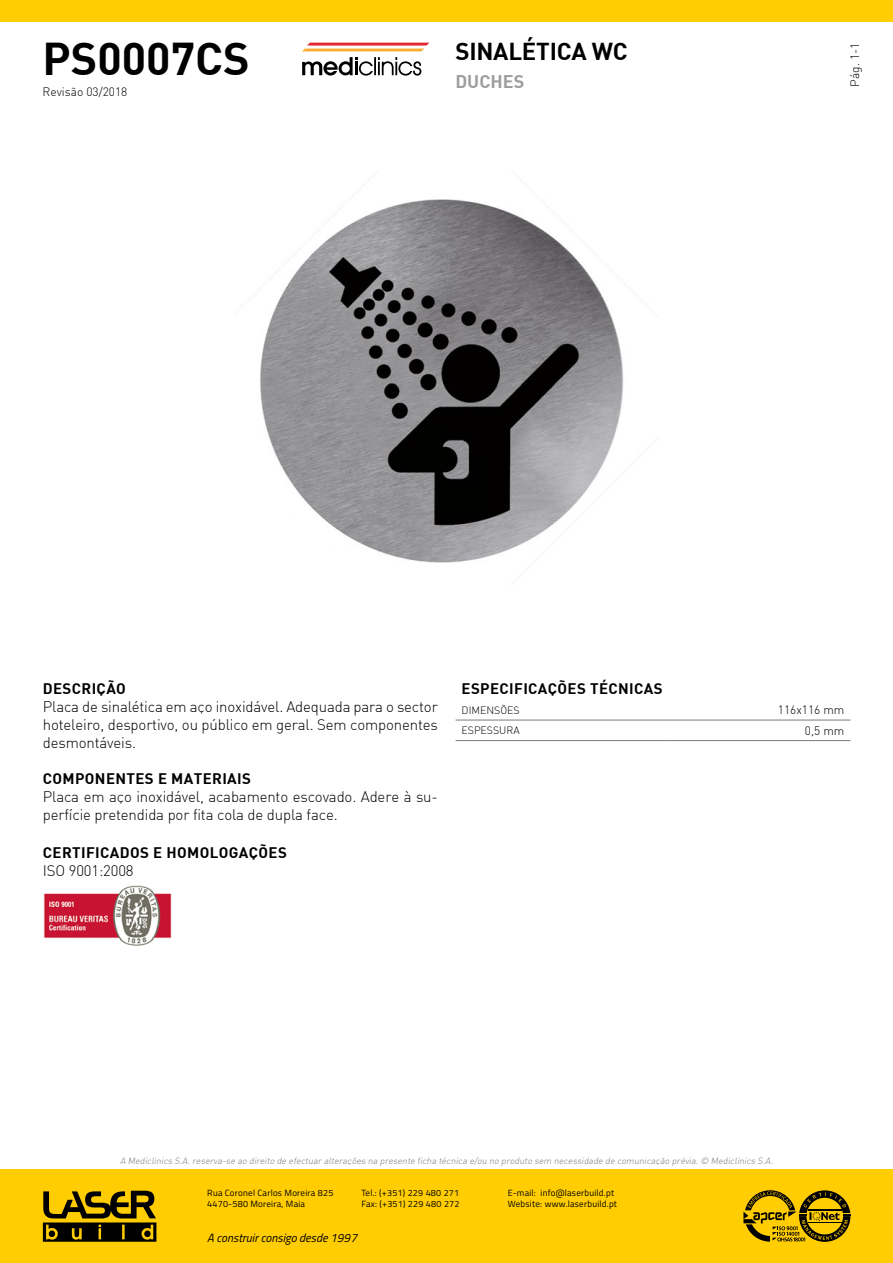
<style>
.page{position:relative;width:893px;height:1263px;background:#fff}
.page>*{position:absolute;margin:0;border:0;box-sizing:border-box;transform-origin:0 0}
.t1{font:700 45px "DI Nbek";color:#000}
.t2{font:700 24px "DI Nbek";letter-spacing:-.01em;color:#000}
.t3{font:700 18px "DI Nbek";color:#9d9d9c}
.t4{font:300 15px/18px "DI Nbek";letter-spacing:-.01em;color:#000;text-align:justify}
.t5{font:700 15px "DI Nbek";letter-spacing:.025em;color:#000}
.t6{font:300 12px "DI Nbek";color:#000}
.t7{font:italic 12px "Titillium";color:#000}
.t8{font:300 10.5px "DI Nbek";color:#000}
.t9{font:italic 300 9px "DI Nbek";color:#7c7b7b}
.t10{font:9px/10.8px "Titillium";letter-spacing:.025em;color:#000}
</style>
<div class="page">
<div style="left:0;top:0;width:893px;height:21px;background:#ffcd02"></div>
<div style="left:1px;top:1169px;width:892px;height:94px;background:#ffcd02"></div>
<svg style="left:43px;top:1191px;width:113px;height:51px"></svg>
<svg style="left:743px;top:1190px;width:107px;height:52px"></svg>
<svg style="left:302px;top:43px;width:127px;height:8px"></svg>
<svg style="left:302px;top:57px;width:119px;height:19px"></svg>
<img style="left:44px;top:885px;width:128px;height:61px">
<hr style="left:456px;top:720px;width:216px;height:1px;background:#7c7b7b">
<hr style="left:672px;top:720px;width:178px;height:1px;background:#7c7b7b">
<hr style="left:456px;top:740px;width:216px;height:1px;background:#7c7b7b">
<hr style="left:672px;top:740px;width:178px;height:1px;background:#7c7b7b">
<img style="left:260px;top:199px;width:387px;height:385px">
<h2 class="t2" style="left:455px;top:35px;width:174px">SINALÉTICA WC</h2>
<h1 class="t1" style="left:43px;top:29px;width:209px">PS0007CS</h1>
<p class="t6" style="left:847px;top:87px;width:46px;rotate:-90deg">Pág. 1-1</p>
<p class="t6" style="left:43px;top:84px;width:86px">Revisão 03/2018</p>
<p class="t3" style="left:455px;top:70px;width:70px">DUCHES</p>
<p class="t5" style="left:43px;top:678px;width:85px">DESCRIÇÃO</p>
<p class="t4" style="left:43px;top:697px;width:396px">Placa de sinalética em aço inoxidável. Adequada para o sector hoteleiro, desportivo, ou público em geral. Sem componentes desmontáveis.</p>
<p class="t5" style="left:43px;top:768px;width:210px">COMPONENTES E MATERIAIS</p>
<p class="t4" style="left:43px;top:787px;width:396px">Placa em aço inoxidável, acabamento escovado. Adere à su&shy;perfície pretendida por fita cola de dupla face.</p>
<p class="t5" style="left:43px;top:842px;width:246px">CERTIFICADOS E HOMOLOGAÇÕES</p>
<p class="t4" style="left:43px;top:861px;width:92px">ISO 9001:2008</p>
<p class="t5" style="left:462px;top:678px;width:203px">ESPECIFICAÇÕES TÉCNICAS</p>
<p class="t8" style="left:462px;top:703px;width:60px">DIMENSÕES</p>
<p class="t6" style="left:778px;top:702px;width:68px">116x116 mm</p>
<p class="t8" style="left:462px;top:724px;width:60px">ESPESSURA</p>
<p class="t6" style="left:805px;top:723px;width:41px">0,5 mm</p>
<p class="t9" style="left:120px;top:1155px;width:656px">A Mediclinics S.A.reserva-se ao direito de efectuar alterações na presente ficha técnica e/ou no produto sem necessidade de comunicação prévia.© Mediclinics S.A.</p>
<p class="t10" style="left:207px;top:1187px;width:128px">Rua Coronel Carlos Moreira 825<br>4470-580 Moreira, Maia</p>
<p class="t10" style="left:361px;top:1187px;width:100px">Tel.: (+351) 229 480 271<br>Fax: (+351) 229 480 272</p>
<p class="t10" style="left:508px;top:1187px;width:111px">E-mail: info@laserbuild.pt<br>Website: www.laserbuild.pt</p>
<p class="t7" style="left:207px;top:1229px;width:151px">A construir consigo desde 1997</p>
</div>
